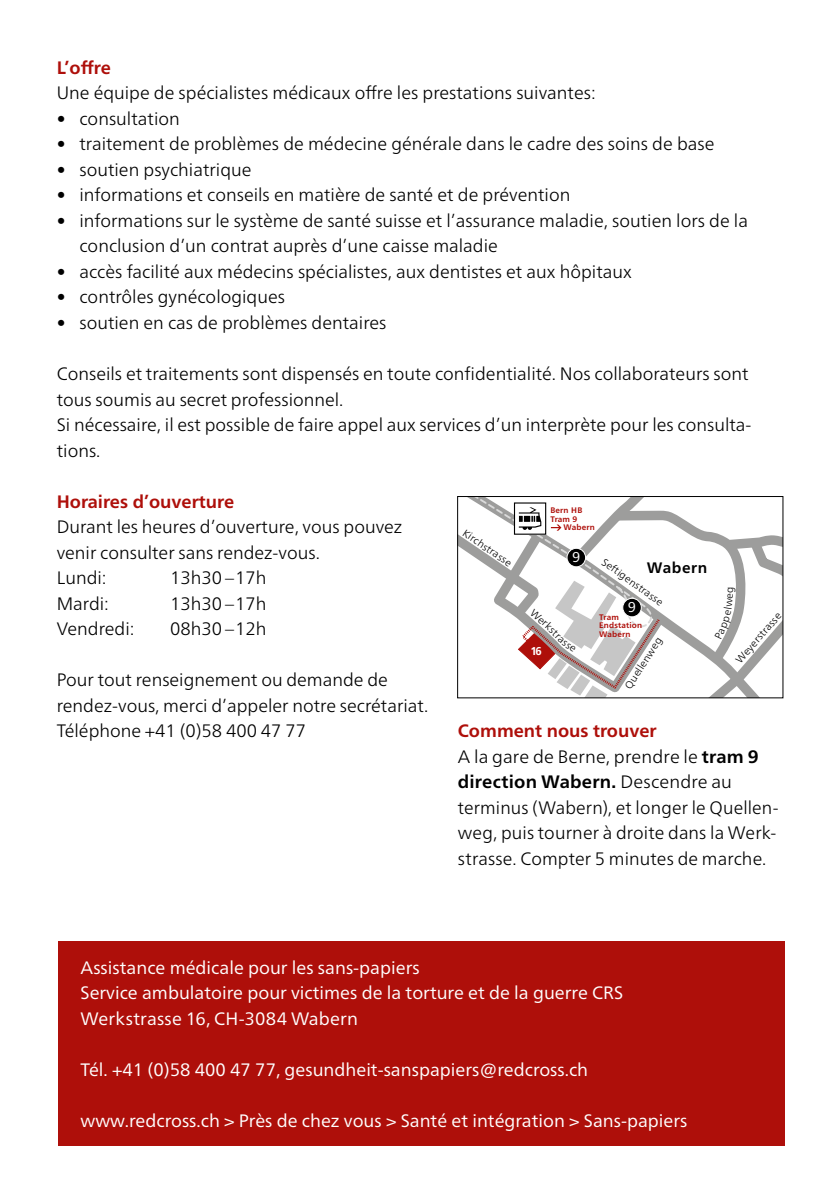
<style>
.page{position:relative;width:840px;height:1191px;background:#fff}
.page>*{position:absolute;margin:0;border:0;box-sizing:border-box;transform-origin:0 0}
.Grundtext_Einzug{font:300 18px/25.6px "Frutiger Neue LTW1 G";color:#000}
.Grundtext{font:300 18px/25.6px "Frutiger Neue LTW1 G";color:#000}
.Grundtext_negativ{font:18px "Frutiger Neue LTW1 G";color:#fff}
.GT{font:300 18px/25.6px "Frutiger Neue LTW1 G";letter-spacing:.01em;color:#000}
.Grundtext_fett_rot{font:700 18px "Frutiger Neue LTW1 G";color:#ae0f0a}
.GT_Box_negativ{font:18px "Frutiger Neue LTW1 G";letter-spacing:.01em;color:#fff}
.t1{font:700 15.2px "Frutiger Neue LTW1 G";letter-spacing:.04em;color:#000}
.t2{font:14.2px "Frutiger Neue LTW1 G";color:#fff}
.t3{font:700 11.4px "Frutiger LT Std";color:#fff}
.t4{font:300 10.4px "Frutiger Neue LTW1 G";color:#000}
.t5{font:700 8px/8.6px "Frutiger Neue LTW1 G";letter-spacing:.02em;color:#ae0f0a}
.s1{font-weight:700}
</style>
<div class="page">
<div style="left:58px;top:941px;width:725px;height:204px;background:#ae0f0a"></div>
<svg style="left:457px;top:496px;width:325px;height:202px"></svg>
<p class="Grundtext_fett_rot" style="left:57px;top:57px;width:56px">L’offre</p>
<p class="Grundtext_Einzug" style="left:57px;top:80px;width:540px">Une équipe de spécialistes médicaux offre les prestations suivantes:</p>
<p class="Grundtext_Einzug" style="left:57px;top:105px;width:124px">• consultation</p>
<p class="Grundtext_Einzug" style="left:57px;top:131px;width:658px">• traitement de problèmes de médecine générale dans le cadre des soins de base</p>
<p class="Grundtext_Einzug" style="left:57px;top:157px;width:196px">• soutien psychiatrique</p>
<p class="Grundtext_Einzug" style="left:57px;top:182px;width:515px">• informations et conseils en matière de santé et de prévention</p>
<p class="Grundtext_Einzug" style="left:79px;top:208px;width:669px;text-indent:-23px">• informations sur le système de santé suisse et l’assurance maladie, soutien lors de la conclusion d’un contrat auprès d’une caisse maladie</p>
<p class="Grundtext_Einzug" style="left:57px;top:259px;width:576px">• accès facilité aux médecins spécialistes, aux dentistes et aux hôpitaux</p>
<p class="Grundtext_Einzug" style="left:57px;top:284px;width:230px">• contrôles gynécologiques</p>
<p class="Grundtext_Einzug" style="left:57px;top:310px;width:331px">• soutien en cas de problèmes dentaires</p>
<p class="Grundtext" style="left:57px;top:361px;width:693px">Conseils et traitements sont dispensés en toute confidentialité. Nos collaborateurs sont tous soumis au secret professionnel.</p>
<p class="Grundtext" style="left:57px;top:412px;width:695px">Si nécessaire, il est possible de faire appel aux services d’un interprète pour les consulta&shy;tions.</p>
<p class="Grundtext_fett_rot" style="left:57px;top:490px;width:179px">Horaires d’ouverture</p>
<p class="Grundtext" style="left:57px;top:514px;width:347px">Durant les heures d’ouverture, vous pouvez venir consulter sans rendez-vous.</p>
<p class="Grundtext" style="left:57px;top:565px;width:51px">Lundi:</p>
<p class="Grundtext" style="left:170px;top:565px;width:98px">13h30 –17h</p>
<p class="Grundtext" style="left:57px;top:590px;width:54px">Mardi:</p>
<p class="Grundtext" style="left:170px;top:590px;width:98px">13h30 –17h</p>
<p class="Grundtext" style="left:57px;top:616px;width:79px">Vendredi:</p>
<p class="Grundtext" style="left:170px;top:616px;width:98px">08h30 –12h</p>
<p class="Grundtext" style="left:57px;top:667px;width:373px">Pour tout renseignement ou demande de rendez-vous, merci d’appeler notre secrétariat.</p>
<p class="Grundtext" style="left:57px;top:718px;width:250px">Téléphone +41 (0)58 400 47 77</p>
<p class="t5" style="left:550px;top:506px;width:34px">Bern HB</p>
<p class="t5" style="left:550px;top:514px;width:28px">Tram 9</p>
<p class="t5" style="left:563px;top:523px;width:33px">Wabern</p>
<p class="t4" style="left:467px;top:526px;width:58px;rotate:34deg">Kirchstrasse</p>
<p class="t2" style="left:572px;top:548px;width:10px">9</p>
<p class="t1" style="left:646px;top:559px;width:62px">Wabern</p>
<p class="t4" style="left:615px;top:562px;width:63px;rotate:36deg">ftigenstrasse</p>
<p class="t2" style="left:627px;top:598px;width:10px">9</p>
<p class="t5" style="left:599px;top:613px;width:44px">Tram<br>Endstation<br>Wabern</p>
<p class="t4" style="left:732px;top:657px;width:65px;rotate:-49deg">Weyerstrasse</p>
<p class="t4" style="left:621px;top:684px;width:60px;rotate:-57deg">Quellenweg</p>
<p class="t3" style="left:530px;top:644px;width:13px">16</p>
<p class="Grundtext_fett_rot" style="left:457px;top:720px;width:200px">Comment nous trouver</p>
<p class="GT" style="left:457px;top:743px;width:322px">A la gare de Berne, prendre le <span class="s1">tram 9 direction Wabern.</span> Descendre au terminus (Wabern), et longer le Quellen&shy;weg, puis tourner à droite dans la Werk&shy;strasse. Compter 5 minutes de marche.</p>
<p class="Grundtext_negativ" style="left:81px;top:956px;width:340px">Assistance médicale pour les sans-papiers</p>
<p class="Grundtext_negativ" style="left:81px;top:982px;width:544px">Service ambulatoire pour victimes de la torture et de la guerre CRS</p>
<p class="GT_Box_negativ" style="left:81px;top:1007px;width:279px">Werkstrasse 16, CH-3084 Wabern</p>
<p class="Grundtext_negativ" style="left:81px;top:1058px;width:509px">Tél. +41 (0)58 400 47 77, gesundheit-sanspapiers@redcross.ch</p>
<p class="Grundtext_negativ" style="left:81px;top:1109px;width:608px">www.redcross.ch &gt; Près de chez vous &gt; Santé et intégration &gt; Sans-papiers</p>
</div>
